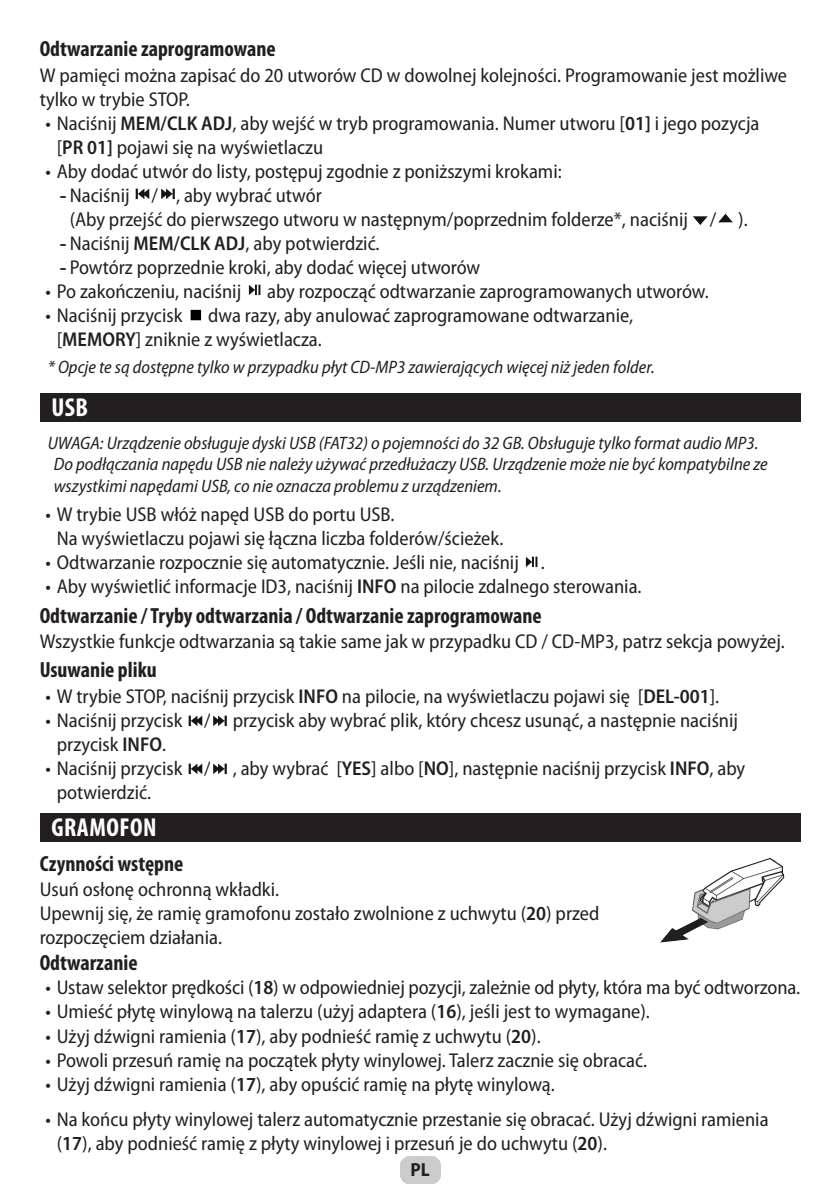
<style>
.page{position:relative;width:840px;height:1191px;background:#fff}
.page>*{position:absolute;margin:0;border:0;box-sizing:border-box;transform-origin:0 0}
.Nadpis{font:700 condensed 26px "Myriad Pro";letter-spacing:.02em;color:#fff}
.Tučný_text{font:700 condensed 22px "Myriad Pro";color:#231f20}
.Text{font:700 condensed 22px "Myriad Pro";color:#231f20}
.Text-2{font:semi-condensed 20px/24px "Myriad Pro";color:#231f20}
.t1{font:700 semi-condensed 19px "Myriad Pro";color:#231f20}
.Note{font:italic semi-condensed 18px/21.6px "Myriad Pro";color:#231f20}
.s1{font-weight:600}
.s2{font-family:"Arial";font-stretch:normal}
</style>
<div class="page">
<img style="left:400px;top:1157px;width:40px;height:26px">
<div style="left:40px;top:393px;width:759px;height:29px;background:#231f20"></div>
<div style="left:40px;top:813px;width:759px;height:29px;background:#231f20"></div>
<img style="left:135px;top:188px;width:15px;height:12px">
<img style="left:161px;top:188px;width:14px;height:12px">
<img style="left:693px;top:216px;width:15px;height:9px">
<img style="left:718px;top:213px;width:15px;height:10px">
<img style="left:248px;top:284px;width:13px;height:12px">
<img style="left:190px;top:309px;width:12px;height:12px">
<img style="left:525px;top:556px;width:13px;height:12px">
<img style="left:188px;top:715px;width:15px;height:12px">
<img style="left:213px;top:715px;width:14px;height:12px">
<img style="left:188px;top:763px;width:15px;height:12px">
<img style="left:213px;top:763px;width:14px;height:12px">
<img style="left:660px;top:858px;width:125px;height:85px">
<p class="Tučný_text" style="left:40px;top:35px;width:237px">Odtwarzanie zaprogramowane</p>
<p class="Text-2" style="left:40px;top:63px;width:748px">W pamięci można zapisać do 20 utworów CD w dowolnej kolejności. Programowanie jest możliwe tylko w trybie STOP.</p>
<p class="Text-2" style="left:57px;top:111px;width:703px;text-indent:-11px">• Naciśnij <span class="s1">MEM/CLK ADJ</span>, aby wejść w tryb programowania. Numer utworu [<span class="s1">01]</span> i jego pozycja [<span class="s1">PR 01]</span> pojawi się na wyświetlaczu</p>
<p class="Text-2" style="left:45px;top:159px;width:517px">• Aby dodać utwór do listy, postępuj zgodnie z poniższymi krokami:</p>
<p class="Text-2" style="left:70px;top:183px;width:679px;text-indent:-10px"><span class="s2">-</span> Naciśnij / , aby wybrać utwór<br>(Aby przejść do pierwszego utworu w następnym/poprzednim folderze*, naciśnij / ).</p>
<p class="Text-2" style="left:60px;top:231px;width:321px"><span class="s2">-</span> Naciśnij <span class="s1">MEM/CLK ADJ</span>, aby potwierdzić.</p>
<p class="Text-2" style="left:60px;top:255px;width:422px"><span class="s2">-</span> Powtórz poprzednie kroki, aby dodać więcej utworów</p>
<p class="Text-2" style="left:45px;top:279px;width:197px">• Po zakończeniu, naciśnij</p>
<p class="Text-2" style="left:267px;top:279px;width:443px">aby rozpocząć odtwarzanie zaprogramowanych utworów.</p>
<p class="Text-2" style="left:45px;top:303px;width:138px">• Naciśnij przycisk</p>
<p class="Text-2" style="left:57px;top:303px;width:577px;text-indent:151px">dwa razy, aby anulować zaprogramowane odtwarzanie, [<span class="s1">MEMORY</span>] zniknie z wyświetlacza.</p>
<p class="Note" style="left:48px;top:356px;width:608px">* Opcje te są dostępne tylko w przypadku płyt CD-MP3 zawierających więcej niż jeden folder.</p>
<p class="Nadpis" style="left:51px;top:390px;width:38px">USB</p>
<p class="Note" style="left:54px;top:431px;width:715px;text-indent:-6px">UWAGA: Urządzenie obsługuje dyski USB (FAT32) o pojemności do 32 GB. Obsługuje tylko format audio MP3.<br>Do podłączania napędu USB nie należy używać przedłużaczy USB. Urządzenie może nie być kompatybilne ze wszystkimi napędami USB, co nie oznacza problemu z urządzeniem.</p>
<p class="Text-2" style="left:57px;top:502px;width:448px;text-indent:-11px">• W trybie USB włóż napęd USB do portu USB.<br>Na wyświetlaczu pojawi się łączna liczba folderów/ścieżek.</p>
<p class="Text-2" style="left:45px;top:550px;width:500px">• Odtwarzanie rozpocznie się automatycznie. Jeśli nie, naciśnij .</p>
<p class="Text-2" style="left:45px;top:574px;width:597px">• Aby wyświetlić informacje ID3, naciśnij <span class="s1">INFO</span> na pilocie zdalnego sterowania.</p>
<p class="Tučný_text" style="left:40px;top:601px;width:503px">Odtwarzanie / Tryby odtwarzania / Odtwarzanie zaprogramowane</p>
<p class="Text-2" style="left:40px;top:629px;width:746px">Wszystkie funkcje odtwarzania są takie same jak w przypadku CD / CD-MP3, patrz sekcja powyżej.</p>
<p class="Tučný_text" style="left:40px;top:656px;width:118px">Usuwanie pliku</p>
<p class="Text-2" style="left:45px;top:684px;width:675px">• W trybie STOP, naciśnij przycisk <span class="s1">INFO</span> na pilocie, na wyświetlaczu pojawi się [<span class="s1">DEL-001</span>].</p>
<p class="Text-2" style="left:57px;top:708px;width:682px;text-indent:-11px">• Naciśnij przycisk / przycisk aby wybrać plik, który chcesz usunąć, a następnie naciśnij przycisk <span class="s1">INFO</span>.</p>
<p class="Text-2" style="left:57px;top:756px;width:689px;text-indent:-11px">• Naciśnij przycisk / , aby wybrać [<span class="s1">YES</span>] albo [<span class="s1">NO</span>], następnie naciśnij przycisk <span class="s1">INFO</span>, aby potwierdzić.</p>
<p class="Nadpis" style="left:51px;top:810px;width:107px">GRAMOFON</p>
<p class="Tučný_text" style="left:40px;top:849px;width:145px">Czynności wstępne</p>
<p class="Text-2" style="left:40px;top:877px;width:241px">Usuń osłonę ochronną wkładki.</p>
<p class="Text-2" style="left:40px;top:901px;width:561px">Upewnij się, że ramię gramofonu zostało zwolnione z uchwytu (<span class="s1">20</span>) przed rozpoczęciem działania.</p>
<p class="Text" style="left:40px;top:949px;width:99px">Odtwarzanie</p>
<p class="Text-2" style="left:45px;top:975px;width:756px">• Ustaw selektor prędkości (<span class="s1">18</span>) w odpowiedniej pozycji, zależnie od płyty, która ma być odtworzona.</p>
<p class="Text-2" style="left:45px;top:999px;width:605px">• Umieść płytę winylową na talerzu (użyj adaptera (<span class="s1">16</span>), jeśli jest to wymagane).</p>
<p class="Text-2" style="left:45px;top:1023px;width:496px">• Użyj dźwigni ramienia (<span class="s1">17</span>), aby podnieść ramię z uchwytu (<span class="s1">20</span>).</p>
<p class="Text-2" style="left:45px;top:1047px;width:603px">• Powoli przesuń ramię na początek płyty winylowej. Talerz zacznie się obracać.</p>
<p class="Text-2" style="left:45px;top:1071px;width:511px">• Użyj dźwigni ramienia (<span class="s1">17</span>), aby opuścić ramię na płytę winylową.</p>
<p class="Text-2" style="left:57px;top:1106px;width:713px;text-indent:-11px">• Na końcu płyty winylowej talerz automatycznie przestanie się obracać. Użyj dźwigni ramienia (<span class="s1">17</span>), aby podnieść ramię z płyty winylowej i przesuń je do uchwytu (<span class="s1">20</span>).</p>
<p class="t1" style="left:410px;top:1157px;width:21px">PL</p>
</div>
